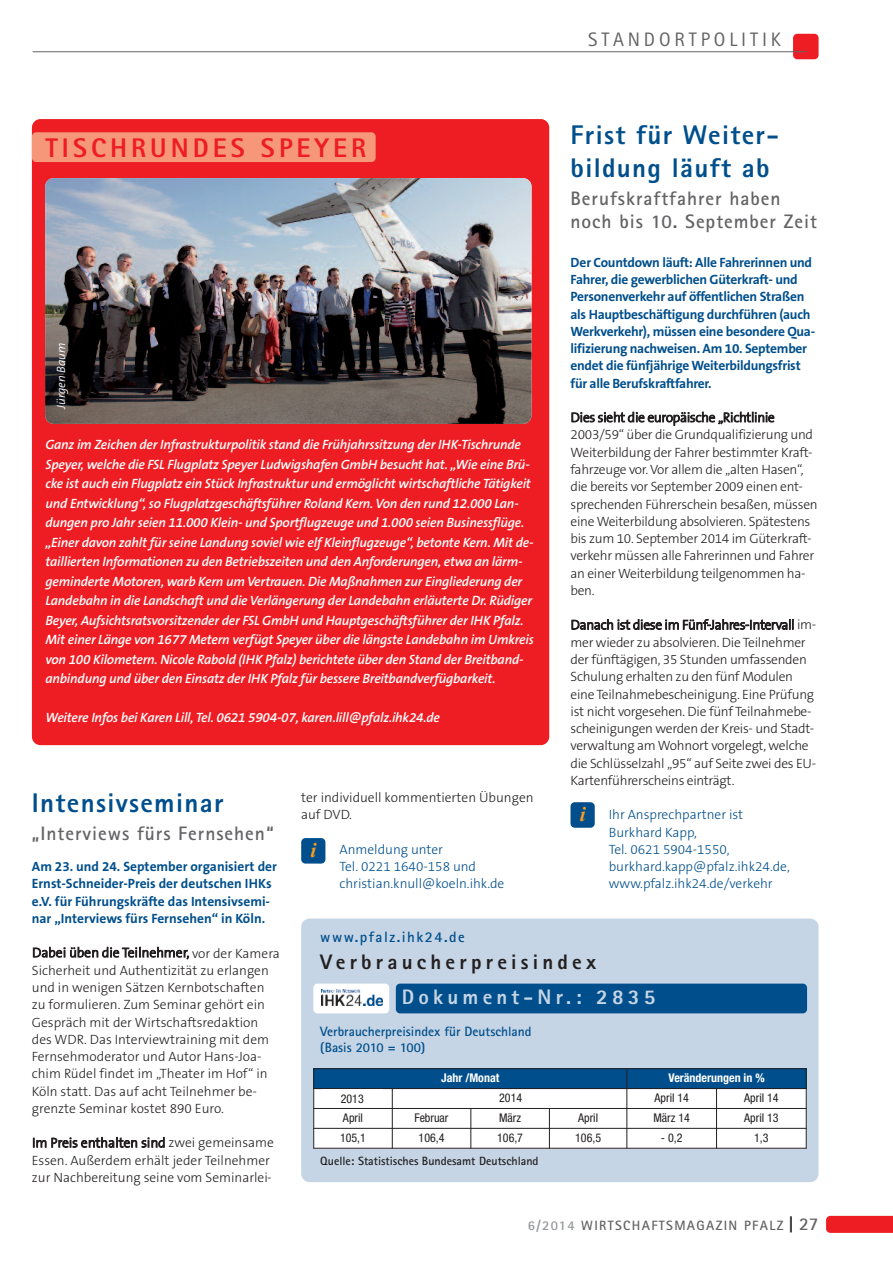
<style>
.page{position:relative;width:893px;height:1263px;background:#fff}
.page>*{position:absolute;margin:0;border:0;box-sizing:border-box;transform-origin:0 0}
.t1{font:800 27px/32.4px "Rotis Sans Serif";letter-spacing:.05em;color:#004f8c}
.t2{font:800 27px "Rotis Sans Serif";letter-spacing:.15em;color:#ee1d23}
.t3{font:800 21px/35px "Rotis Sans Serif";letter-spacing:.2em;color:#231f20}
.t4{font:italic 700 21px "Times New Roman";color:#f89c1c}
.t5{font:700 19.5px/23.4px "Rotis Sans Serif";letter-spacing:.05em;color:#636366}
.t6{font:19.5px "Rotis Sans Serif";letter-spacing:.2em;color:#636366}
.t7{font:700 15px "Rotis Sans Serif";letter-spacing:.1em;color:#004f8c}
.t8{font:italic 600 13.5px/19.5px "The Sans B6";letter-spacing:-.015em;color:#fff}
.t9{font:300 13.5px/17.2px "The Sans B3";letter-spacing:-.02em;color:#231f20}
.t10{font:300 13.5px/17.2px "The Sans B3";color:#231f20}
.t11{font:700 13.5px/17.2px "The Sans B7";letter-spacing:-.02em;color:#004f8c}
.t12{font:300 13.5px/17.2px "The Sans B3";color:#004f8c}
.t13{font:700 13.5px/17.2px "The Sans B7";color:#004f8c}
.t14{font:700 13.5px/16.2px "Rotis Sans Serif";color:#004f8c}
.t15{font:700 13.5px "Rotis Sans Serif";letter-spacing:.1em;color:#636366}
.t16{font:condensed 12px "Helvetica Neue";color:#231f20}
.t17{font:700 12px "Rotis Sans Serif";color:#231f20}
.t18{font:700 condensed 12px "Helvetica Neue";color:#fff}
.t19{font:italic 300 12px "The Sans B4";color:#fff}
.s1{color:#c5d5e5}
.s2{color:#939598}
.s3{font-size:18px;color:#231f20}
.s4{font-size:18px}
</style>
<div class="page">
<svg style="left:826px;top:1216px;width:67px;height:17px"></svg>
<div style="left:793px;top:34px;width:26px;height:25px;background:#ee1d23;border-radius:4px"></div>
<hr style="left:33px;top:51px;width:774px;height:1px;background:#636366">
<div style="left:32px;top:119px;width:517px;height:626px;background:#ee1d23;border-radius:9px"></div>
<div style="left:32px;top:132px;width:344px;height:30px;background:#f6977a;border-radius:4px"></div>
<img style="left:45px;top:178px;width:486px;height:246px;border-radius:9px">
<div style="left:301px;top:918px;width:518px;height:264px;background:#c5d5e5;border-radius:9px"></div>
<div style="left:396px;top:983px;width:411px;height:30px;background:#004f8c;border-radius:4px"></div>
<div style="left:313px;top:983px;width:76px;height:30px;background:#fff;border-radius:4px"></div>
<img style="left:322px;top:990px;width:60px;height:15px">
<div style="left:313px;top:1068px;width:314px;height:20px;background:#004f8c"></div>
<div style="left:627px;top:1068px;width:179px;height:20px;background:#004f8c"></div>
<div style="left:313px;top:1088px;width:79px;height:20px;background:#fff"></div>
<div style="left:392px;top:1088px;width:235px;height:20px;background:#fff"></div>
<div style="left:627px;top:1088px;width:89px;height:20px;background:#fff"></div>
<div style="left:716px;top:1088px;width:91px;height:20px;background:#fff"></div>
<div style="left:313px;top:1108px;width:79px;height:20px;background:#fff"></div>
<div style="left:392px;top:1108px;width:79px;height:20px;background:#fff"></div>
<div style="left:471px;top:1108px;width:78px;height:20px;background:#fff"></div>
<div style="left:549px;top:1108px;width:78px;height:20px;background:#fff"></div>
<div style="left:627px;top:1108px;width:89px;height:20px;background:#fff"></div>
<div style="left:716px;top:1108px;width:91px;height:20px;background:#fff"></div>
<div style="left:313px;top:1128px;width:79px;height:20px;background:#fff"></div>
<div style="left:392px;top:1128px;width:79px;height:20px;background:#fff"></div>
<div style="left:471px;top:1128px;width:78px;height:20px;background:#fff"></div>
<div style="left:549px;top:1128px;width:78px;height:20px;background:#fff"></div>
<div style="left:627px;top:1128px;width:89px;height:20px;background:#fff"></div>
<div style="left:716px;top:1128px;width:91px;height:20px;background:#fff"></div>
<hr style="left:313px;top:1068px;width:1px;height:80px;background:#231f20">
<hr style="left:392px;top:1088px;width:1px;height:60px;background:#231f20">
<hr style="left:470px;top:1108px;width:1px;height:40px;background:#231f20">
<hr style="left:549px;top:1108px;width:1px;height:40px;background:#231f20">
<hr style="left:626px;top:1068px;width:1px;height:80px;background:#231f20">
<hr style="left:716px;top:1088px;width:1px;height:60px;background:#231f20">
<hr style="left:806px;top:1068px;width:1px;height:80px;background:#231f20">
<hr style="left:313px;top:1068px;width:494px;height:1px;background:#231f20">
<hr style="left:313px;top:1088px;width:494px;height:1px;background:#231f20">
<hr style="left:313px;top:1108px;width:494px;height:1px;background:#231f20">
<hr style="left:313px;top:1128px;width:494px;height:1px;background:#231f20">
<hr style="left:313px;top:1148px;width:494px;height:1px;background:#231f20">
<div style="left:301px;top:838px;width:24px;height:25px;background:#004f8c;border-radius:4px"></div>
<div style="left:570px;top:802px;width:25px;height:26px;background:#004f8c;border-radius:4px"></div>
<p class="t6" style="left:588px;top:32px;width:194px">STANDORTPOLITIK</p>
<p class="t1" style="left:570px;top:122px;width:210px">Frist für Weiter&shy;bildung läuft ab</p>
<p class="t5" style="left:570px;top:188px;width:248px">Berufskraftfahrer haben noch bis 10. September Zeit</p>
<p class="t11" style="left:570px;top:254px;width:246px">Der Countdown läuft: Alle Fahrerinnen und Fahrer, die gewerblichen Güterkraft- und Personenverkehr auf öffentlichen Straßen als Hauptbeschäftigung durchführen (auch Werkverkehr), müssen eine besondere Qua&shy;lifizierung nachweisen. Am 10. September endet die fünfjährige Weiterbildungsfrist für alle Berufskraftfahrer.</p>
<p class="t9" style="left:570px;top:409px;width:249px">Dies sieht die europäische „Richtlinie 2003/59“ über die Grundqualifizierung und Weiterbildung der Fahrer bestimmter Kraft&shy;fahrzeuge vor. Vor allem die „alten Hasen“, die bereits vor September 2009 einen ent&shy;sprechenden Führerschein besaßen, müssen eine Weiterbildung absolvieren. Spätestens bis zum 10. September 2014 im Güterkraft&shy;verkehr müssen alle Fahrerinnen und Fahrer an einer Weiterbildung teilgenommen ha&shy;ben.</p>
<p class="t9" style="left:570px;top:617px;width:247px">Danach ist diese im Fünf-Jahres-Intervall im&shy;mer wieder zu absolvieren. Die Teilnehmer der fünftägigen, 35 Stunden umfassenden Schulung erhalten zu den fünf Modulen eine Teilnahmebescheinigung. Eine Prüfung ist nicht vorgesehen. Die fünf Teilnahmebe&shy;scheinigungen werden der Kreis- und Stadt&shy;verwaltung am Wohnort vorgelegt, welche die Schlüsselzahl „95“ auf Seite zwei des EU-Kartenführerscheins einträgt.</p>
<p class="t12" style="left:609px;top:807px;width:183px">Ihr Ansprechpartner ist<br>Burkhard Kapp,<br>Tel. 0621 5904-1550, burkhard.kapp@pfalz.ihk24.de, www.pfalz.ihk24.de/verkehr</p>
<p class="t2" style="left:45px;top:138px;width:322px">TISCHRUNDES SPEYER</p>
<p class="t19" style="left:55px;top:409px;width:68px;rotate:-90deg">Jürgen Baum</p>
<p class="t8" style="left:45px;top:435px;width:490px">Ganz im Zeichen der Infrastrukturpolitik stand die Frühjahrssitzung der IHK-Tischrunde Speyer, welche die FSL Flugplatz Speyer Ludwigshafen GmbH besucht hat. „Wie eine Brü&shy;cke ist auch ein Flugplatz ein Stück Infrastruktur und ermöglicht wirtschaftliche Tätigkeit und Entwicklung“, so Flugplatzgeschäftsführer Roland Kern. Von den rund 12.000 Lan&shy;dungen pro Jahr seien 11.000 Klein- und Sportflugzeuge und 1.000 seien Businessflüge. „Einer davon zahlt für seine Landung soviel wie elf Kleinflugzeuge“, betonte Kern. Mit de&shy;taillierten Informationen zu den Betriebszeiten und den Anforderungen, etwa an lärm&shy;geminderte Motoren, warb Kern um Vertrauen. Die Maßnahmen zur Eingliederung der Landebahn in die Landschaft und die Verlängerung der Landebahn erläuterte Dr. Rüdiger Beyer, Aufsichtsratsvorsitzender der FSL GmbH und Hauptgeschäftsführer der IHK Pfalz.<br>Mit einer Länge von 1677 Metern verfügt Speyer über die längste Landebahn im Umkreis von 100 Kilometern. Nicole Rabold (IHK Pfalz) berichtete über den Stand der Breitband&shy;anbindung und über den Einsatz der IHK Pfalz für bessere Breitbandverfügbarkeit.</p>
<p class="t8" style="left:45px;top:708px;width:396px">Weitere Infos bei Karen Lill, Tel. 0621 5904-07, karen.lill@pfalz.ihk24.de</p>
<p class="t10" style="left:301px;top:789px;width:234px">ter individuell kommentierten Übungen auf DVD.</p>
<p class="t12" style="left:339px;top:841px;width:166px">Anmeldung unter<br>Tel. 0221 1640-158 und christian.knull@koeln.ihk.de</p>
<p class="t1" style="left:32px;top:789px;width:193px">Intensivseminar</p>
<p class="t5" style="left:32px;top:824px;width:243px">„Interviews fürs Fernsehen“</p>
<p class="t13" style="left:32px;top:858px;width:247px">Am 23. und 24. September organisiert der Ernst-Schneider-Preis der deutschen IHKs e.V. für Führungskräfte das Intensivsemi&shy;nar „Interviews fürs Fernsehen“ in Köln.</p>
<p class="t10" style="left:32px;top:944px;width:249px">Dabei üben die Teilnehmer, vor der Kamera Sicherheit und Authentizität zu erlangen und in wenigen Sätzen Kernbotschaften zu formulieren. Zum Seminar gehört ein Gespräch mit der Wirtschaftsredaktion des WDR. Das Interviewtraining mit dem Fernsehmoderator und Autor Hans-Joa&shy;chim Rüdel findet im „Theater im Hof“ in Köln statt. Das auf acht Teilnehmer be&shy;grenzte Seminar kostet 890 Euro.</p>
<p class="t10" style="left:32px;top:1134px;width:244px">Im Preis enthalten sind zwei gemeinsame<br>Essen. Außerdem erhält jeder Teilnehmer zur Nachbereitung seine vom Seminarlei-</p>
<p class="t4" style="left:580px;top:801px;width:7px">i</p>
<p class="t4" style="left:311px;top:837px;width:7px">i</p>
<p class="t7" style="left:320px;top:932px;width:146px">www.pfalz.ihk24.de</p>
<p class="t3" style="left:402px;top:947px;width:255px;text-indent:-81px">Verbraucherpreisindex<br><span class="s1">Dokument-Nr.: 2835</span></p>
<p class="t14" style="left:320px;top:1024px;width:213px">Verbraucherpreisindex für Deutschland (Basis 2010 = 100)</p>
<p class="t18" style="left:441px;top:1073px;width:60px">Jahr /Monat</p>
<p class="t18" style="left:668px;top:1073px;width:98px">Veränderungen in %</p>
<p class="t16" style="left:499px;top:1093px;width:25px">2014</p>
<p class="t16" style="left:654px;top:1093px;width:36px">April 14</p>
<p class="t16" style="left:744px;top:1093px;width:36px">April 14</p>
<p class="t16" style="left:341px;top:1094px;width:25px">2013</p>
<p class="t16" style="left:343px;top:1113px;width:22px">April</p>
<p class="t16" style="left:415px;top:1113px;width:35px">Februar</p>
<p class="t16" style="left:499px;top:1113px;width:23px">März</p>
<p class="t16" style="left:578px;top:1113px;width:22px">April</p>
<p class="t16" style="left:653px;top:1113px;width:38px">März 14</p>
<p class="t16" style="left:744px;top:1113px;width:36px">April 13</p>
<p class="t16" style="left:340px;top:1133px;width:27px">105,1</p>
<p class="t16" style="left:419px;top:1133px;width:27px">106,4</p>
<p class="t16" style="left:497px;top:1133px;width:27px">106,7</p>
<p class="t16" style="left:575px;top:1133px;width:27px">106,5</p>
<p class="t16" style="left:661px;top:1133px;width:23px">- 0,2</p>
<p class="t16" style="left:754px;top:1133px;width:16px">1,3</p>
<p class="t17" style="left:320px;top:1157px;width:220px">Quelle: Statistisches Bundesamt Deutschland</p>
<p class="t15" style="left:528px;top:1221px;width:292px"><span class="s2">6/2014</span> WIRTSCHAFTSMAGAZIN PFALZ <span class="s3">|</span> <span class="s4">27</span></p>
</div>
